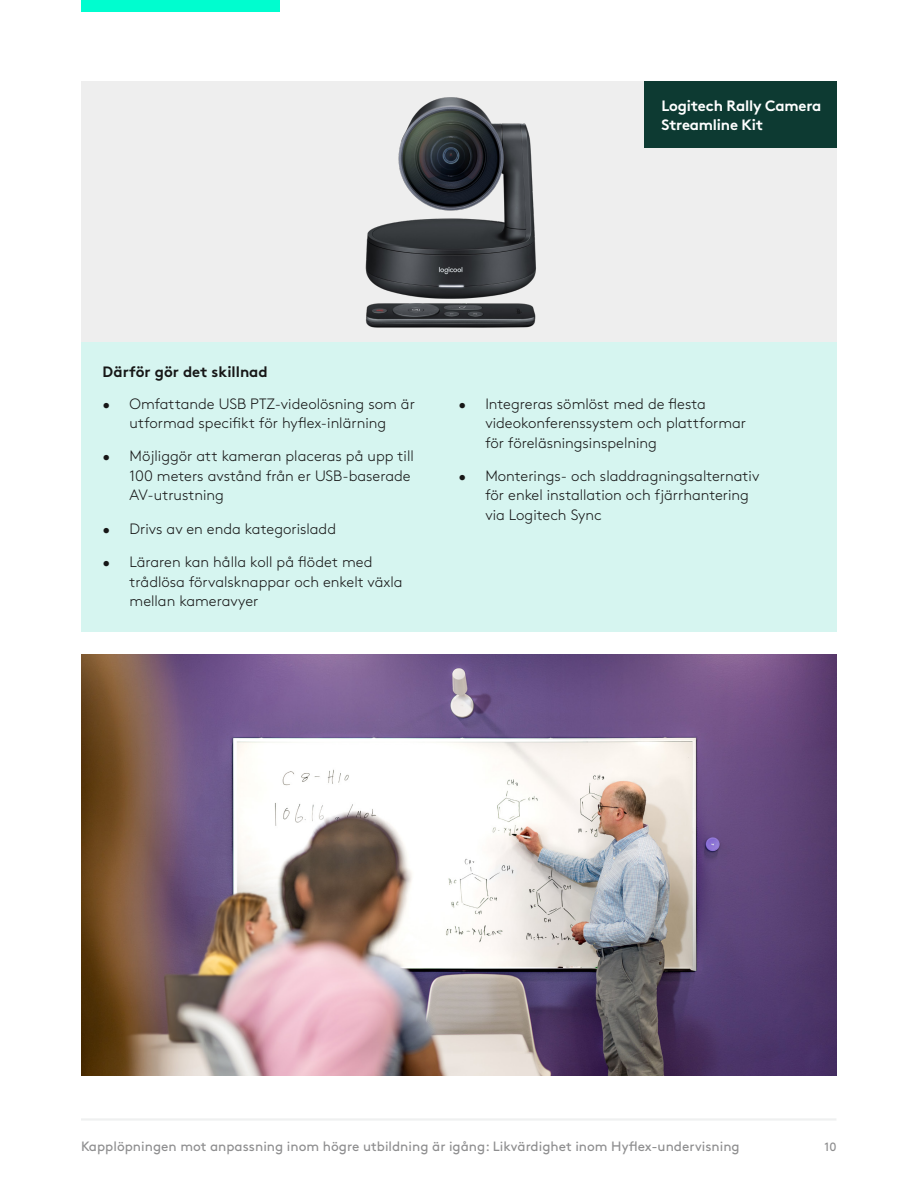
<style>
.page{position:relative;width:918px;height:1188px;background:#fff}
.page>*{position:absolute;margin:0;border:0;box-sizing:border-box;transform-origin:0 0}
.t1{font:300 15px/19.5px "Brown Pro";color:#171717}
.Body_copy_2{font:700 15px/19.5px "Brown Pro";letter-spacing:-.015em;color:#fff}
.t2{font:700 15px "Brown Pro";color:#171717}
.t3{font:13.5px "Brown";color:#8e8e8f}
.t4{font:12px "Brown";color:#8e8e8f}
</style>
<div class="page">
<hr style="left:81px;top:1118px;width:755px;height:3px;background:#eff0f0">
<div style="left:81px;top:0;width:199px;height:12px;background:#00fdcf"></div>
<div style="left:81px;top:81px;width:756px;height:262px;background:#eee"></div>
<div style="left:81px;top:343px;width:756px;height:289px;background:#d6f5f0"></div>
<div style="left:645px;top:81px;width:192px;height:67px;background:#0d3a32"></div>
<img style="left:328px;top:97px;width:258px;height:246px">
<img style="left:81px;top:654px;width:756px;height:422px">
<p class="Body_copy_2" style="left:662px;top:94px;width:161px">Logitech Rally Camera<br>Streamline Kit</p>
<p class="t2" style="left:103px;top:360px;width:167px">Därför gör det skillnad</p>
<p class="t1" style="left:103px;top:393px;width:314px;text-align:center">• Omfattande USB PTZ-videolösning som är utformad specifikt för hyflex-inlärning</p>
<p class="t1" style="left:130px;top:445px;width:286px;text-indent:-27px">• Möjliggör att kameran placeras på upp till<br>100 meters avstånd från er USB-baserade<br>AV-utrustning</p>
<p class="t1" style="left:103px;top:518px;width:235px">• Drivs av en enda kategorisladd</p>
<p class="t1" style="left:130px;top:551px;width:274px;text-indent:-27px">• Läraren kan hålla koll på flödet med trådlösa förvalsknappar och enkelt växla mellan kameravyer</p>
<p class="t1" style="left:485px;top:393px;width:262px;text-indent:-27px">• Integreras sömlöst med de flesta videokonferenssystem och plattformar för föreläsningsinspelning</p>
<p class="t1" style="left:485px;top:465px;width:276px;text-indent:-27px">• Monterings- och sladdragningsalternativ för enkel installation och fjärrhantering via Logitech Sync</p>
<p class="t3" style="left:81px;top:1136px;width:660px">Kapplöpningen mot anpassning inom högre utbildning är igång: Likvärdighet inom Hyflex-undervisning</p>
<p class="t4" style="left:825px;top:1137px;width:13px">10</p>
</div>
